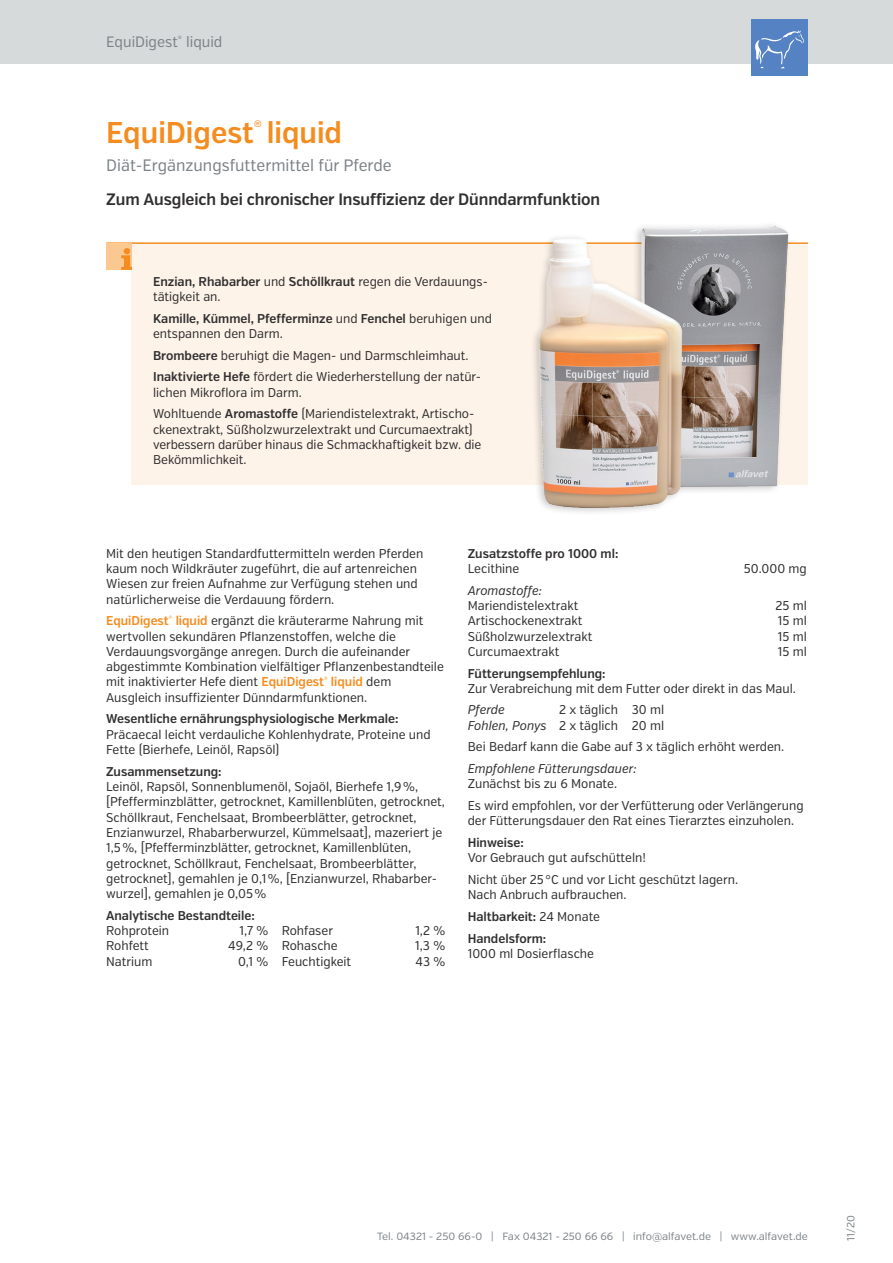
<style>
.page{position:relative;width:893px;height:1263px;background:#fff}
.page>*{position:absolute;margin:0;border:0;box-sizing:border-box;transform-origin:0 0}
.t1{font:600 30px "Verb Cond";color:#f48c1f}
.t2{font:600 16.5px "Verb Cond";letter-spacing:-.005em;color:#312f30}
.t3{font:16.5px "Verb Cond";color:#7c8287}
.t4{font:15px "Verb Cond";color:#7c8287}
.t5{font:12.75px/15.3px "Verb Cond";color:#312f30}
.t6{font:600 12.75px/15.3px "Verb Cond";color:#312f30}
.t7{font:italic 12.75px "Verb Cond";color:#312f30}
.t8{font:10.5px "Verb";color:#7c8287}
.s1{font-weight:600}
.s2{font-weight:400}
.s3{font-weight:600;color:#f48c1f}
.s4{font-style:italic}
</style>
<div class="page">
<div style="left:0;top:0;width:893px;height:64px;background:#d6dada"></div>
<div style="left:751px;top:19px;width:57px;height:57px;background:#5482c3"></div>
<svg style="left:755px;top:30px;width:49px;height:38px"></svg>
<hr style="left:106px;top:242px;width:702px;height:2px;background:#f48c1f">
<div style="left:132px;top:244px;width:676px;height:241px;background:#fdf3e9"></div>
<div style="left:106px;top:244px;width:26px;height:26px;background:#fbc892"></div>
<img style="left:121px;top:249px;width:11px;height:21px">
<img style="left:517px;top:225px;width:275px;height:287px">
<p class="t4" style="left:106px;top:33px;width:118px">EquiDigest<sup>®</sup> liquid</p>
<h1 class="t1" style="left:106px;top:115px;width:237px">EquiDigest<sup>®</sup> liquid</h1>
<p class="t3" style="left:106px;top:156px;width:287px">Diät-Ergänzungsfuttermittel für Pferde</p>
<p class="t2" style="left:106px;top:189px;width:495px">Zum Ausgleich bei chronischer Insuffizienz der Dünndarmfunktion</p>
<p class="t5" style="left:153px;top:274px;width:336px"><span class="s1">Enzian, Rhabarber</span> und <span class="s1">Schöllkraut</span> regen die Verdauungs&shy;tätigkeit an.</p>
<p class="t6" style="left:153px;top:311px;width:340px">Kamille, Kümmel, Pfefferminze <span class="s2">und</span> Fenchel <span class="s2">beruhigen und entspannen den Darm.</span></p>
<p class="t5" style="left:153px;top:345px;width:330px;line-height:21.8px"><span class="s1">Brombeere</span> beruhigt die Magen- und Darmschleimhaut.<br><span class="s1">Inaktivierte Hefe</span> fördert die Wiederherstellung der natür-</p>
<p class="t5" style="left:153px;top:382px;width:323px;line-height:21.6px">lichen Mikroflora im Darm.<br>Wohltuende <span class="s1">Aromastoffe</span> (Mariendistelextrakt, Artischo-</p>
<p class="t5" style="left:153px;top:422px;width:330px">ckenextrakt, Süßholzwurzelextrakt und Curcumaextrakt) verbessern darüber hinaus die Schmackhaftigkeit bzw. die<br>Bekömmlichkeit.</p>
<p class="t5" style="left:106px;top:546px;width:319px">Mit den heutigen Standardfuttermitteln werden Pferden kaum noch Wildkräuter zugeführt, die auf artenreichen Wiesen zur freien Aufnahme zur Verfügung stehen und natürlicherweise die Verdauung fördern.</p>
<p class="t5" style="left:106px;top:613px;width:339px"><span class="s3">EquiDigest</span><sup>®</sup> <span class="s3">liquid</span> ergänzt die kräuterarme Nahrung mit wertvollen sekundären Pflanzenstoffen, welche die Verdauungsvorgänge anregen. Durch die aufeinander abgestimmte Kombination vielfältiger Pflanzenbestandteile mit inaktivierter Hefe dient <span class="s3">EquiDigest</span><sup>®</sup> <span class="s3">liquid</span> dem Ausgleich insuffizienter Dünndarmfunktionen.</p>
<p class="t6" style="left:106px;top:711px;width:294px">Wesentliche ernährungsphysiologische Merkmale:</p>
<p class="t5" style="left:106px;top:727px;width:326px">Präcaecal leicht verdauliche Kohlenhydrate, Proteine und<br>Fette (Bierhefe, Leinöl, Rapsöl)</p>
<p class="t6" style="left:106px;top:764px;width:117px">Zusammensetzung:</p>
<p class="t5" style="left:106px;top:779px;width:340px">Leinöl, Rapsöl, Sonnenblumenöl, Sojaöl, Bierhefe 1,9%, [Pfefferminzblätter, getrocknet, Kamillenblüten, getrocknet, Schöllkraut, Fenchelsaat, Brombeerblätter, getrocknet, Enzianwurzel, Rhabarberwurzel, Kümmelsaat], mazeriert je 1,5%, [Pfefferminzblätter, getrocknet, Kamillenblüten, getrocknet, Schöllkraut, Fenchelsaat, Brombeerblätter, getrocknet], gemahlen je 0,1%, [Enzianwurzel, Rhabarber&shy;wurzel], gemahlen je 0,05%</p>
<p class="t6" style="left:106px;top:908px;width:150px">Analytische Bestandteile:</p>
<p class="t5" style="left:106px;top:923px;width:65px">Rohprotein</p>
<p class="t5" style="left:240px;top:923px;width:95px">1,7 % Rohfaser</p>
<p class="t5" style="left:415px;top:923px;width:31px">1,2 %</p>
<p class="t5" style="left:106px;top:938px;width:44px">Rohfett</p>
<p class="t5" style="left:228px;top:938px;width:111px">49,2 % Rohasche</p>
<p class="t5" style="left:415px;top:938px;width:31px">1,3 %</p>
<p class="t5" style="left:106px;top:954px;width:48px">Natrium</p>
<p class="t5" style="left:238px;top:954px;width:115px">0,1 % Feuchtigkeit</p>
<p class="t5" style="left:415px;top:954px;width:31px">43 %</p>
<p class="t6" style="left:468px;top:546px;width:152px">Zusatzstoffe pro 1000 ml:</p>
<p class="t5" style="left:468px;top:561px;width:53px">Lecithine</p>
<p class="t5" style="left:744px;top:561px;width:64px">50.000 mg</p>
<p class="t7" style="left:468px;top:583px;width:76px">Aromastoffe:</p>
<p class="t5" style="left:468px;top:598px;width:112px">Mariendistelextrakt</p>
<p class="t5" style="left:775px;top:598px;width:33px">25 ml</p>
<p class="t5" style="left:468px;top:613px;width:116px">Artischockenextrakt</p>
<p class="t5" style="left:778px;top:613px;width:31px">15 ml</p>
<p class="t5" style="left:468px;top:629px;width:126px">Süßholzwurzelextrakt</p>
<p class="t5" style="left:778px;top:629px;width:31px">15 ml</p>
<p class="t5" style="left:468px;top:644px;width:93px">Curcumaextrakt</p>
<p class="t5" style="left:778px;top:644px;width:31px">15 ml</p>
<p class="t6" style="left:468px;top:666px;width:139px">Fütterungsempfehlung:</p>
<p class="t5" style="left:468px;top:681px;width:330px">Zur Verabreichung mit dem Futter oder direkt in das Maul.</p>
<p class="t7" style="left:468px;top:702px;width:39px">Pferde</p>
<p class="t5" style="left:468px;top:703px;width:198px;text-align:right">2 x täglich 30 ml<br><span class="s4">Fohlen, Ponys</span> 2 x täglich 20 ml</p>
<p class="t5" style="left:468px;top:739px;width:318px">Bei Bedarf kann die Gabe auf 3 x täglich erhöht werden.</p>
<p class="t7" style="left:468px;top:761px;width:170px">Empfohlene Fütterungsdauer:</p>
<p class="t5" style="left:468px;top:773px;width:337px;line-height:21.6px">Zunächst bis zu 6 Monate.<br>Es wird empfohlen, vor der Verfütterung oder Verlängerung</p>
<p class="t5" style="left:468px;top:813px;width:328px">der Fütterungsdauer den Rat eines Tierarztes einzuholen.</p>
<p class="t6" style="left:468px;top:835px;width:58px">Hinweise:</p>
<p class="t5" style="left:468px;top:847px;width:272px;line-height:21.6px">Vor Gebrauch gut aufschütteln!<br>Nicht über 25°C und vor Licht geschützt lagern.</p>
<p class="t5" style="left:468px;top:884px;width:160px;line-height:21.8px">Nach Anbruch aufbrauchen.<br><span class="s1">Haltbarkeit:</span> 24 Monate<br><span class="s1">Handelsform:</span></p>
<p class="t5" style="left:468px;top:946px;width:128px">1000 ml Dosierflasche</p>
<p class="t8" style="left:377px;top:1229px;width:432px">Tel. 04321 - 250 66-0 | Fax 04321 - 250 66 66 | info@alfavet.de | www.alfavet.de</p>
<p class="t8" style="left:845px;top:1240px;width:27px;rotate:-90deg">11/20</p>
</div>
